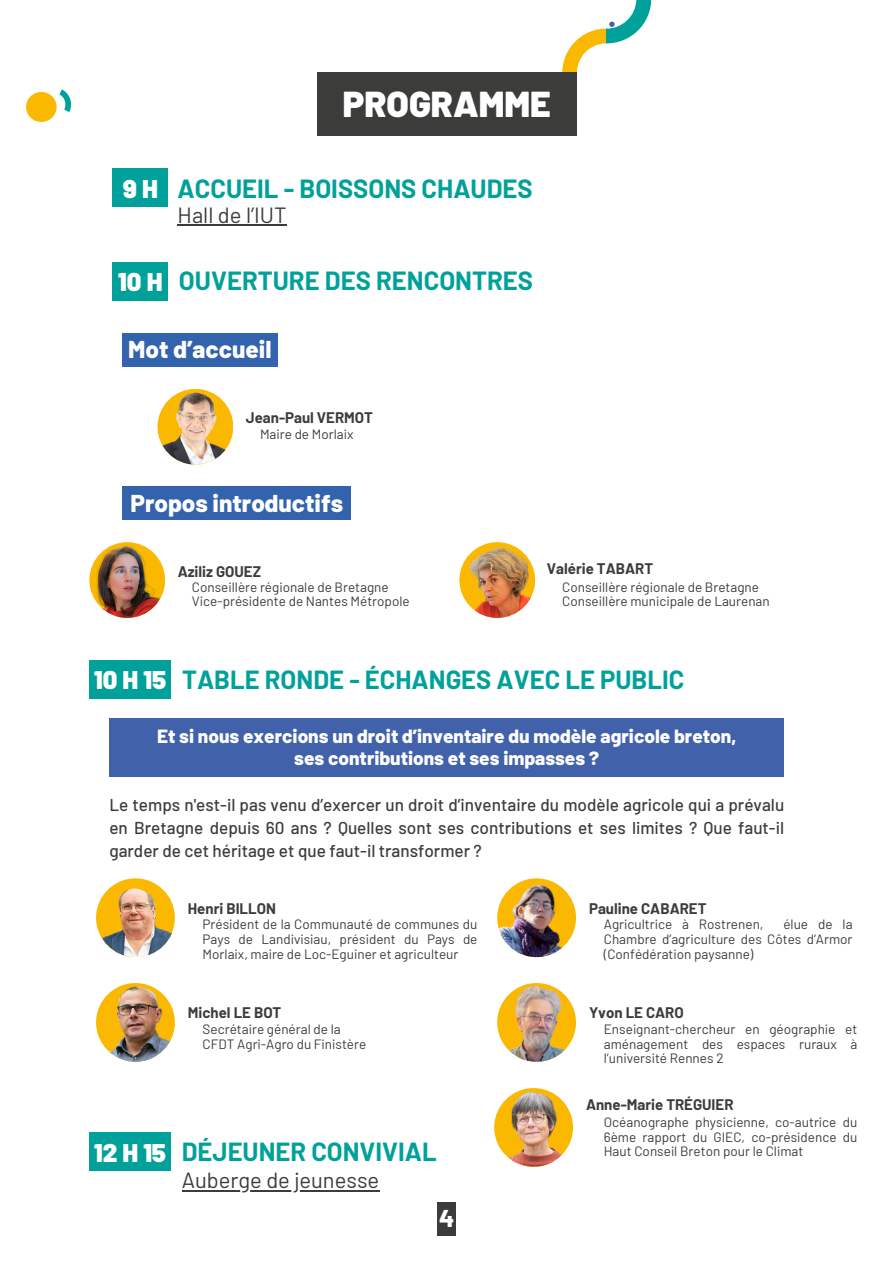
<style>
.page{position:relative;width:894px;height:1264px;background:#fff}
.page>*{position:absolute;margin:0;border:0;box-sizing:border-box;transform-origin:0 0}
.t1{font:900 36px "Barlow";color:#fff}
.t2{font:700 25.65px "Barlow";color:#00a19a}
.t3{font:900 25.65px "Barlow";letter-spacing:.2em;color:#fff}
.t4{font:900 25.5px "Barlow";letter-spacing:.1em;color:#fff}
.t5{font:800 24.3px "Barlow";color:#fff}
.t6{font:22.05px "Barlow";color:#3c3c3b}
.t7{font:21.9px "Barlow";color:#3c3c3b}
.t8{font:800 19.05px "Barlow";color:#fff}
.t9{font:500 17.1px/23px "Barlow";color:#3c3c3b;text-align:justify}
.t10{font:700 15px "Barlow";color:#3c3c3b}
.t11{font:13.5px/14.7px "Barlow";color:#3c3c3b;text-align:justify}
</style>
<div class="page">
<div style="left:317px;top:72px;width:259px;height:64px;background:#3c3c3b"></div>
<svg style="left:562px;top:0;width:89px;height:72px"></svg>
<div style="left:26px;top:92px;width:31px;height:30px;background:#fbb800;border-radius:50%"></div>
<svg style="left:59px;top:89px;width:12px;height:23px"></svg>
<img style="left:157px;top:389px;width:76px;height:75px;border-radius:50%">
<div style="left:122px;top:333px;width:155px;height:34px;background:#3363ac"></div>
<div style="left:122px;top:486px;width:229px;height:34px;background:#3363ac"></div>
<img style="left:459px;top:542px;width:76px;height:76px;border-radius:50%">
<div style="left:113px;top:262px;width:55px;height:38px;background:#00a19a"></div>
<div style="left:113px;top:168px;width:55px;height:39px;background:#00a19a"></div>
<hr style="left:177px;top:224px;width:109px;height:2px;background:#3c3c3b">
<img style="left:96px;top:983px;width:79px;height:78px;border-radius:50%">
<img style="left:497px;top:983px;width:79px;height:78px;border-radius:50%">
<img style="left:497px;top:878px;width:79px;height:79px;border-radius:50%">
<img style="left:96px;top:878px;width:79px;height:79px;border-radius:50%">
<div style="left:89px;top:660px;width:82px;height:38px;background:#00a19a"></div>
<div style="left:109px;top:718px;width:675px;height:58px;background:#4161ab"></div>
<hr style="left:182px;top:1189px;width:197px;height:2px;background:#3c3c3b">
<div style="left:89px;top:1132px;width:82px;height:39px;background:#00a19a"></div>
<div style="left:437px;top:1201px;width:19px;height:34px;background:#3c3c3b"></div>
<img style="left:89px;top:542px;width:76px;height:76px;border-radius:50%">
<img style="left:494px;top:1088px;width:79px;height:78px;border-radius:50%">
<p class="t1" style="left:343px;top:81px;width:209px">PROGRAMME</p>
<h3 class="t3" style="left:123px;top:172px;width:36px">9H</h3>
<h2 class="t2" style="left:177px;top:172px;width:356px">ACCUEIL - BOISSONS CHAUDES</h2>
<h2 class="t6" style="left:177px;top:201px;width:110px">Hall de l’IUT</h2>
<h6 class="t3" style="left:118px;top:265px;width:46px">10H</h6>
<p class="t2" style="left:179px;top:265px;width:355px">OUVERTURE DES RENCONTRES</p>
<h6 class="t5" style="left:128px;top:334px;width:145px">Mot d’accueil</h6>
<h6 class="t10" style="left:246px;top:408px;width:129px">Jean-Paul VERMOT</h6>
<p class="t11" style="left:260px;top:426px;width:95px">Maire de Morlaix</p>
<p class="t5" style="left:130px;top:487px;width:214px">Propos introductifs</p>
<h5 class="t10" style="left:178px;top:561px;width:85px">Aziliz GOUEZ</h5>
<p class="t11" style="left:192px;top:579px;width:198px">Conseillère régionale de Bretagne</p>
<p class="t11" style="left:192px;top:593px;width:219px">Vice-présidente de Nantes Métropole</p>
<h2 class="t10" style="left:546px;top:558px;width:108px">Valérie TABART</h2>
<h2 class="t11" style="left:562px;top:579px;width:198px">Conseillère régionale de Bretagne</h2>
<h4 class="t11" style="left:562px;top:593px;width:209px">Conseillère municipale de Laurenan</h4>
<h2 class="t3" style="left:94px;top:663px;width:74px">10H15</h2>
<h2 class="t2" style="left:182px;top:663px;width:504px">TABLE RONDE - ÉCHANGES AVEC LE PUBLIC</h2>
<p class="t8" style="left:157px;top:724px;width:580px">Et si nous exercions un droit d’inventaire du modèle agricole breton,</p>
<h6 class="t8" style="left:294px;top:745px;width:306px">ses contributions et ses impasses ?</h6>
<p class="t9" style="left:109px;top:793px;width:676px">Le temps n'est-il pas venu d’exercer un droit d’inventaire du modèle agricole qui a prévalu en Bretagne depuis 60 ans ? Quelles sont ses contributions et ses limites ? Que faut-il garder de cet héritage et que faut-il transformer ?</p>
<h6 class="t10" style="left:188px;top:898px;width:90px">Henri BILLON</h6>
<p class="t11" style="left:202px;top:916px;width:276px">Président de la Communauté de communes du Pays de Landivisiau, président du Pays de Morlaix, maire de Loc-Eguiner et agriculteur</p>
<h6 class="t10" style="left:188px;top:1003px;width:95px">Michel LE BOT</h6>
<p class="t11" style="left:202px;top:1021px;width:140px">Secrétaire général de la</p>
<h3 class="t11" style="left:202px;top:1035px;width:165px">CFDT Agri-Agro du Finistère</h3>
<h2 class="t4" style="left:94px;top:1135px;width:73px">12H15</h2>
<p class="t2" style="left:182px;top:1135px;width:256px">DÉJEUNER CONVIVIAL</p>
<p class="t7" style="left:182px;top:1166px;width:199px">Auberge de jeunesse</p>
<h2 class="t5" style="left:439px;top:1202px;width:17px">4</h2>
<p class="t10" style="left:589px;top:898px;width:119px">Pauline CABARET</p>
<h6 class="t11" style="left:603px;top:916px;width:161px">Agricultrice à Rostrenen,</h6>
<h6 class="t11" style="left:603px;top:916px;width:250px;text-indent:179px">élue de la Chambre d’agriculture des Côtes d’Armor (Confédération paysanne)</h6>
<p class="t10" style="left:589px;top:1003px;width:96px">Yvon LE CARO</p>
<p class="t11" style="left:603px;top:1021px;width:255px">Enseignant-chercheur en géographie et aménagement des espaces ruraux à l’université Rennes 2</p>
<h4 class="t10" style="left:586px;top:1095px;width:149px">Anne-Marie TRÉGUIER</h4>
<p class="t11" style="left:603px;top:1114px;width:255px">Océanographe physicienne, co-autrice du 6ème rapport du GIEC, co-présidence du Haut Conseil Breton pour le Climat</p>
</div>
